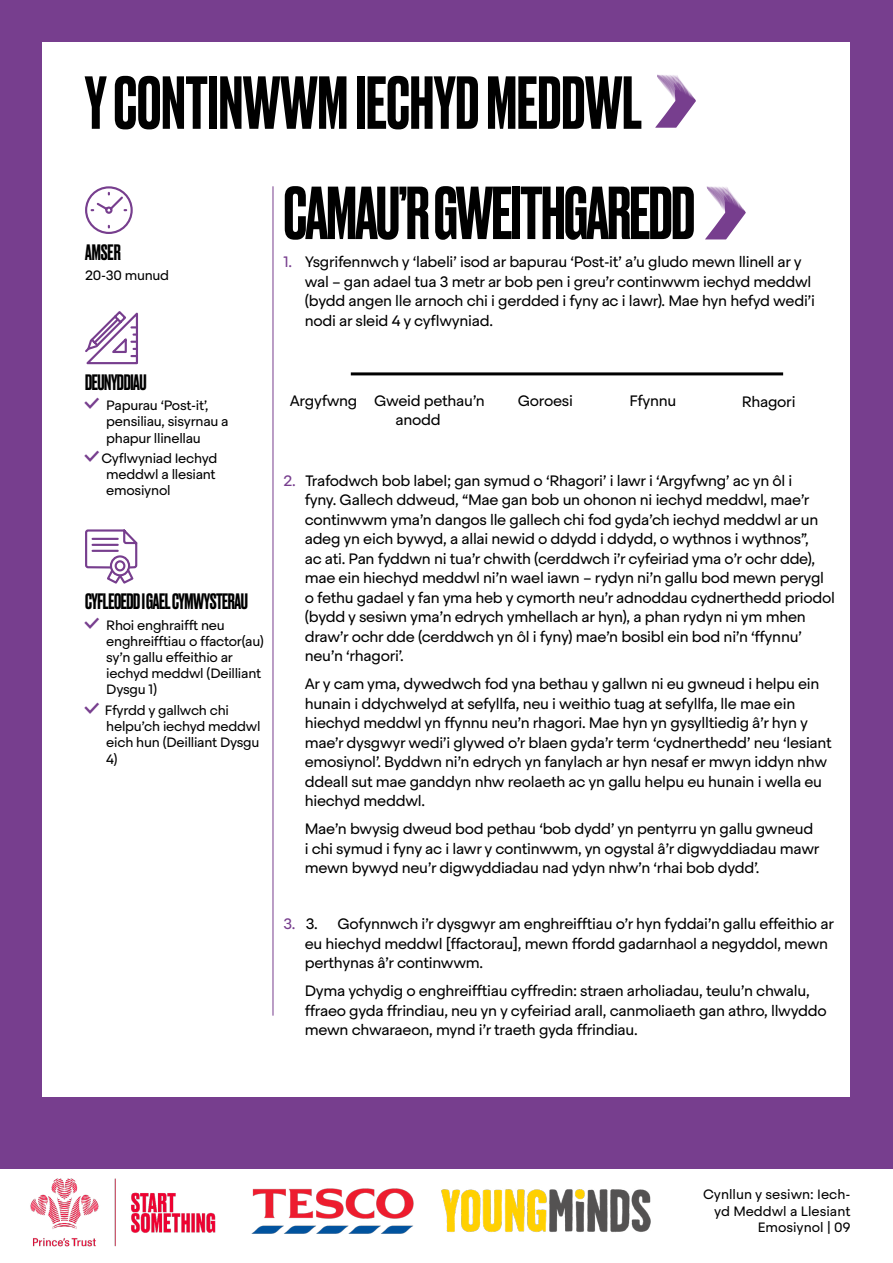
<style>
.page{position:relative;width:893px;height:1263px;background:#fff}
.page>*{position:absolute;margin:0;border:0;box-sizing:border-box;transform-origin:0 0}
.t1{font:500 70.5px/110.2px "Druk";letter-spacing:-.005em;color:#000}
.t2{font:500 21px "Druk";letter-spacing:-.02em;color:#000}
.t3{font:15px/19.5px "Steradian";letter-spacing:-.02em;color:#000}
.t4{font:15px "Steradian";color:#773e8e}
.t5{font:13.5px/16.2px "Steradian";letter-spacing:-.02em;color:#000}
.t6{font:13.5px/16.2px "Steradian";color:#000;text-align:right}
.s1{color:#773e8e}
.s2{color:#000}
</style>
<div class="page">
<div style="left:0;top:0;width:893px;height:1168px;background:#773e8e"></div>
<div style="left:43px;top:43px;width:807px;height:1054px;background:#fff"></div>
<svg style="left:655px;top:75px;width:41px;height:53px"></svg>
<svg style="left:705px;top:186px;width:41px;height:53px"></svg>
<hr style="left:273px;top:186px;width:1px;height:830px;background:#773e8e">
<svg style="left:85px;top:186px;width:48px;height:48px"></svg>
<svg style="left:85px;top:311px;width:53px;height:54px"></svg>
<img style="left:251px;top:1188px;width:163px;height:46px">
<img style="left:441px;top:1189px;width:210px;height:43px">
<img style="left:11px;top:1168px;width:227px;height:79px">
<hr style="left:351px;top:372px;width:432px;height:3px;background:#000">
<svg style="left:85px;top:529px;width:53px;height:55px"></svg>
<h1 class="t1" style="left:283px;top:44px;width:413px;text-indent:-198px">Y CONTINWWM IECHYD MEDDWL<br>CAMAU’R GWEITHGAREDD</h1>
<p class="t3" style="left:305px;top:252px;width:512px;text-indent:-21px"><span class="s1">1.</span> Ysgrifennwch y ‘labeli’ isod ar bapurau ‘Post-it’ a’u gludo mewn llinell ar y wal – gan adael tua 3 metr ar bob pen i greu’r continwwm iechyd meddwl (bydd angen lle arnoch chi i gerdded i fyny ac i lawr). Mae hyn hefyd wedi’i nodi ar sleid 4 y cyflwyniad.</p>
<h2 class="t2" style="left:85px;top:237px;width:37px">AMSER</h2>
<p class="t5" style="left:85px;top:267px;width:86px">20-30 munud</p>
<h2 class="t2" style="left:85px;top:368px;width:63px">DEUNYDDIAU</h2>
<p class="t5" style="left:106px;top:397px;width:124px">Papurau ‘Post-it’, pensiliau, sisyrnau a phapur llinellau</p>
<p class="t5" style="left:106px;top:450px;width:113px;text-indent:-5px">Cyflwyniad Iechyd meddwl a llesiant emosiynol</p>
<h2 class="t2" style="left:85px;top:587px;width:164px">CYFLEOEDD I GAEL CYMWYSTERAU</h2>
<p class="t5" style="left:106px;top:617px;width:159px">Rhoi enghraifft neu enghreifftiau o ffactor(au) sy’n gallu effeithio ar iechyd meddwl (Deilliant<br>Dysgu 1)</p>
<p class="t5" style="left:105px;top:702px;width:157px">Ffyrdd y gallwch chi helpu’ch iechyd meddwl eich hun (Deilliant Dysgu<br>4)</p>
<p class="t3" style="left:395px;top:391px;width:91px;text-indent:-106px">Argyfwng Gweid pethau’n anodd</p>
<p class="t3" style="left:518px;top:391px;width:57px">Goroesi</p>
<p class="t3" style="left:742px;top:392px;width:55px">Rhagori</p>
<p class="t3" style="left:629px;top:391px;width:48px">Ffynnu</p>
<p class="t3" style="left:305px;top:471px;width:532px;text-indent:-21px"><span class="s1">2.</span> Trafodwch bob label; gan symud o ‘Rhagori’ i lawr i ‘Argyfwng’ ac yn ôl i<br>fyny. Gallech ddweud, “Mae gan bob un ohonon ni iechyd meddwl, mae’r continwwm yma’n dangos lle gallech chi fod gyda’ch iechyd meddwl ar un adeg yn eich bywyd, a allai newid o ddydd i ddydd, o wythnos i wythnos”,<br>ac ati. Pan fyddwn ni tua’r chwith (cerddwch i’r cyfeiriad yma o’r ochr dde), mae ein hiechyd meddwl ni’n wael iawn – rydyn ni’n gallu bod mewn perygl o fethu gadael y fan yma heb y cymorth neu’r adnoddau cydnerthedd priodol (bydd y sesiwn yma’n edrych ymhellach ar hyn), a phan rydyn ni ym mhen draw’r ochr dde (cerddwch yn ôl i fyny) mae’n bosibl ein bod ni’n ‘ffynnu’ neu’n ‘rhagori’.</p>
<p class="t3" style="left:305px;top:674px;width:529px">Ar y cam yma, dywedwch fod yna bethau y gallwn ni eu gwneud i helpu ein hunain i ddychwelyd at sefyllfa, neu i weithio tuag at sefyllfa, lle mae ein hiechyd meddwl yn ffynnu neu’n rhagori. Mae hyn yn gysylltiedig â’r hyn y mae’r dysgwyr wedi’i glywed o’r blaen gyda’r term ‘cydnerthedd’ neu ‘lesiant emosiynol’. Byddwn ni’n edrych yn fanylach ar hyn nesaf er mwyn iddyn nhw ddeall sut mae ganddyn nhw reolaeth ac yn gallu helpu eu hunain i wella eu hiechyd meddwl.</p>
<p class="t3" style="left:305px;top:819px;width:516px">Mae’n bwysig dweud bod pethau ‘bob dydd’ yn pentyrru yn gallu gwneud i chi symud i fyny ac i lawr y continwwm, yn ogystal â’r digwyddiadau mawr mewn bywyd neu’r digwyddiadau nad ydyn nhw’n ‘rhai bob dydd’.</p>
<p class="t3" style="left:305px;top:914px;width:531px;text-indent:33px">Gofynnwch i’r dysgwyr am enghreifftiau o’r hyn fyddai’n gallu effeithio ar eu hiechyd meddwl [ffactorau], mewn ffordd gadarnhaol a negyddol, mewn perthynas â’r continwwm.</p>
<p class="t3" style="left:305px;top:981px;width:523px">Dyma ychydig o enghreifftiau cyffredin: straen arholiadau, teulu’n chwalu, ffraeo gyda ffrindiau, neu yn y cyfeiriad arall, canmoliaeth gan athro, llwyddo mewn chwaraeon, mynd i’r traeth gyda ffrindiau.</p>
<p class="t4" style="left:283px;top:915px;width:36px">3. <span class="s2">3.</span></p>
<p class="t6" style="left:703px;top:1186px;width:149px">Cynllun y sesiwn: Iech&shy;yd Meddwl a Llesiant<br>Emosiynol | 09</p>
</div>
